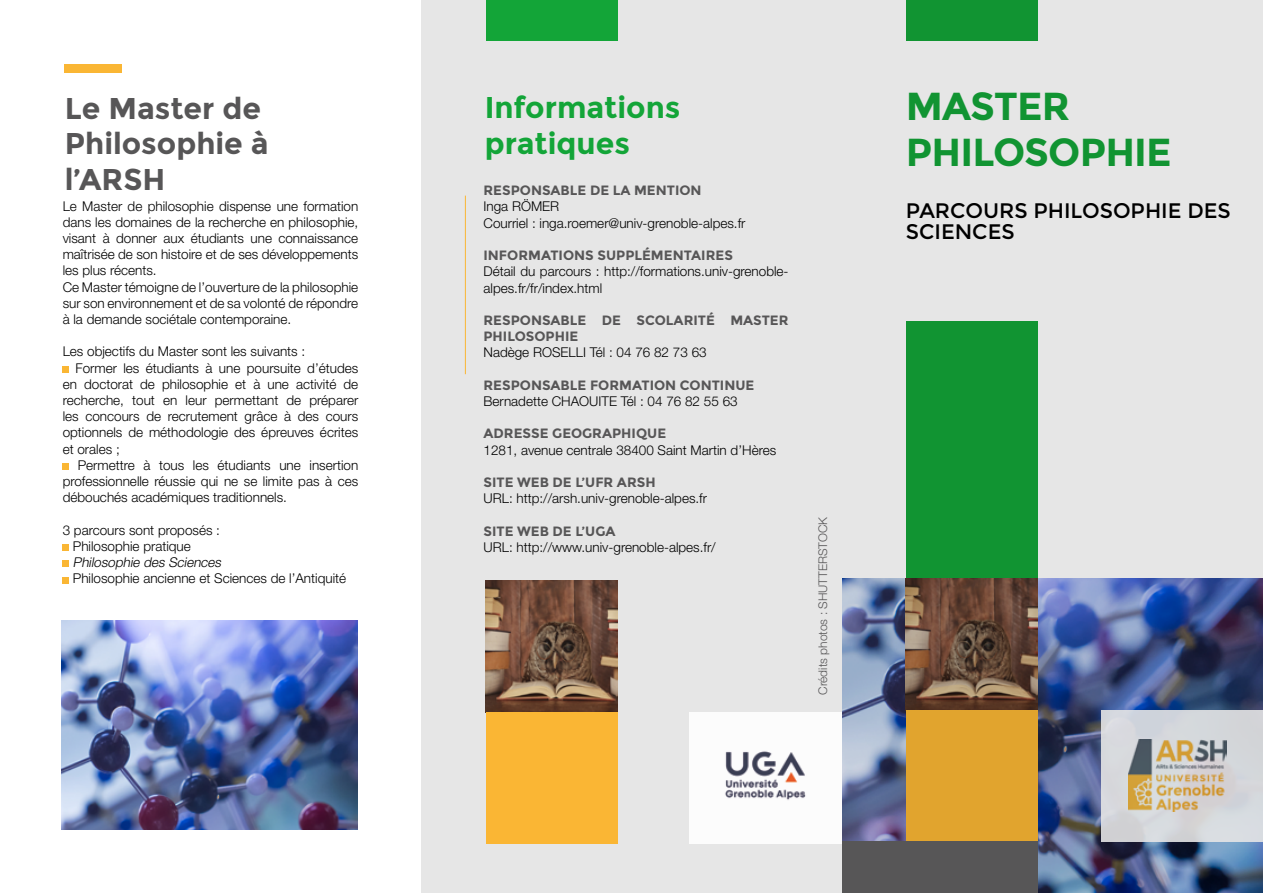
<style>
.page{position:relative;width:1263px;height:893px;background:#fff}
.page>*{position:absolute;margin:0;border:0;box-sizing:border-box;transform-origin:0 0}
.t1{font:700 39px/46.8px "Montserrat";letter-spacing:-.02em;color:#13a538}
.t2{font:700 30px/35.4px "Montserrat";color:#575657}
.t3{font:700 30px/36px "Montserrat";letter-spacing:-.005em;color:#13a538}
.t4{font:21px/21px "Montserrat";color:#000}
.t5{font:300 13.5px/16.2px "Helvetica Neue LT Std";color:#000}
.t6{font:700 13.5px "Montserrat";color:#575657}
.t7{font:italic 300 13.5px "Helvetica Neue LT Std";color:#000}
.t8{font:700 13.5px "Montserrat";letter-spacing:.06em;color:#575657}
.t9{font:300 12px "Helvetica Neue LT Std";color:#575657}
</style>
<div class="page">
<div style="left:421px;top:0;width:421px;height:893px;background:#e6e6e6"></div>
<div style="left:63px;top:366px;width:6px;height:7px;background:#fab634"></div>
<div style="left:63px;top:463px;width:6px;height:7px;background:#fab634"></div>
<div style="left:63px;top:544px;width:6px;height:7px;background:#fab634"></div>
<svg style="left:63px;top:561px;width:6px;height:6px"></svg>
<svg style="left:63px;top:577px;width:6px;height:6px"></svg>
<img style="left:62px;top:621px;width:295px;height:208px">
<div style="left:486px;top:0;width:132px;height:40px;background:#13a538"></div>
<img style="left:486px;top:580px;width:132px;height:132px">
<div style="left:486px;top:712px;width:132px;height:132px;background:#fab634"></div>
<div style="left:690px;top:712px;width:152px;height:132px;background:#fff"></div>
<img style="left:725px;top:751px;width:81px;height:49px">
<hr style="left:465px;top:196px;width:1px;height:178px;background:#fab634">
<img style="left:842px;top:0;width:421px;height:893px">
<div style="left:842px;top:842px;width:196px;height:51px;background:#575657"></div>
<div style="left:64px;top:64px;width:57px;height:9px;background:#fab634"></div>
<h2 class="t2" style="left:65px;top:91px;width:205px">LE MASTER DE<br>PHILOSOPHIE À<br>L’ARSH</h2>
<p class="t5" style="left:63px;top:197px;width:297px">Le Master de philosophie dispense une formation dans les domaines de la recherche en philosophie, visant à donner aux étudiants une connaissance maîtrisée de son histoire et de ses développements les plus récents.<br>Ce Master témoigne de l’ouverture de la philosophie sur son environnement et de sa volonté de répondre à la demande sociétale contemporaine.</p>
<p class="t5" style="left:63px;top:343px;width:244px">Les objectifs du Master sont les suivants :</p>
<p class="t5" style="left:76px;top:359px;width:284px">Former les étudiants à une poursuite d’études</p>
<p class="t5" style="left:63px;top:376px;width:297px">en doctorat de philosophie et à une activité de</p>
<p class="t5" style="left:63px;top:392px;width:297px">recherche, tout en leur permettant de préparer</p>
<p class="t5" style="left:63px;top:408px;width:297px">les concours de recrutement grâce à des cours</p>
<p class="t5" style="left:63px;top:424px;width:297px">optionnels de méthodologie des épreuves écrites</p>
<p class="t5" style="left:63px;top:440px;width:59px">et orales ;</p>
<p class="t5" style="left:78px;top:457px;width:282px">Permettre à tous les étudiants une insertion</p>
<p class="t5" style="left:63px;top:473px;width:297px">professionnelle réussie qui ne se limite pas à ces</p>
<p class="t5" style="left:63px;top:489px;width:226px">débouchés académiques traditionnels.</p>
<p class="t5" style="left:73px;top:521px;width:149px;text-indent:-10px">3 parcours sont proposés :<br>Philosophie pratique</p>
<p class="t7" style="left:73px;top:554px;width:153px">Philosophie des Sciences</p>
<p class="t5" style="left:73px;top:570px;width:275px">Philosophie ancienne et Sciences de l’Antiquité</p>
<h2 class="t3" style="left:485px;top:90px;width:197px">I NFORMATIONS<br>PRATIQUES</h2>
<h1 class="t1" style="left:906px;top:83px;width:246px">MASTER<br>PHI LOSOPHIE</h1>
<h3 class="t4" style="left:906px;top:201px;width:326px">PARCOURS PHILOSOPHIE DES<br>SCIENCES</h3>
<p class="t6" style="left:483px;top:182px;width:220px">RESPONSABLE DE LA M ENTION</p>
<p class="t5" style="left:483px;top:198px;width:263px">Inga RÖMER<br>Courriel : inga.roemer@univ-grenoble-alpes.fr</p>
<p class="t6" style="left:483px;top:247px;width:47px">INFORMA</p>
<p class="t6" style="left:550px;top:247px;width:75px">TIONS SUPPL</p>
<p class="t6" style="left:642px;top:247px;width:91px">ÉM ENTAIRES</p>
<p class="t5" style="left:483px;top:263px;width:307px">Détail du parcours : http://formations.univ-grenoble&shy;alpes.fr/fr/index.html</p>
<p class="t6" style="left:483px;top:312px;width:193px">RESPONSABLE DE SCOLAR</p>
<p class="t6" style="left:693px;top:312px;width:48px">ITÉ MAS</p>
<p class="t6" style="left:762px;top:312px;width:24px">TER</p>
<p class="t8" style="left:483px;top:328px;width:96px">PHILOSOPHIE</p>
<p class="t5" style="left:483px;top:344px;width:225px">Nadège ROSELLI Tél : 04 76 82 73 63</p>
<p class="t6" style="left:483px;top:377px;width:138px">RESPONSABLE FORMA</p>
<p class="t6" style="left:641px;top:377px;width:114px">TION CONTINUE</p>
<p class="t5" style="left:483px;top:393px;width:256px">Bernadette CHAOUITE Tél : 04 76 82 55 63</p>
<p class="t6" style="left:483px;top:426px;width:120px">ADRESSE GEOGRAPH</p>
<p class="t6" style="left:632px;top:426px;width:36px">IQUE</p>
<p class="t5" style="left:483px;top:441px;width:294px">1281, avenue centrale 38400 Saint Martin d’Hères</p>
<p class="t6" style="left:483px;top:474px;width:174px">SITE WEB DE L’UFR ARSH</p>
<p class="t5" style="left:483px;top:490px;width:225px">URL: http://arsh.univ-grenoble-alpes.fr</p>
<p class="t6" style="left:483px;top:523px;width:123px">SITE WEB DE L’UGA</p>
<p class="t5" style="left:483px;top:539px;width:234px">URL: http://www.univ-grenoble-alpes.fr/</p>
<p class="t9" style="left:815px;top:695px;width:180px;rotate:-90deg">Crédits photos : SHUTTERSTOCK</p>
</div>
